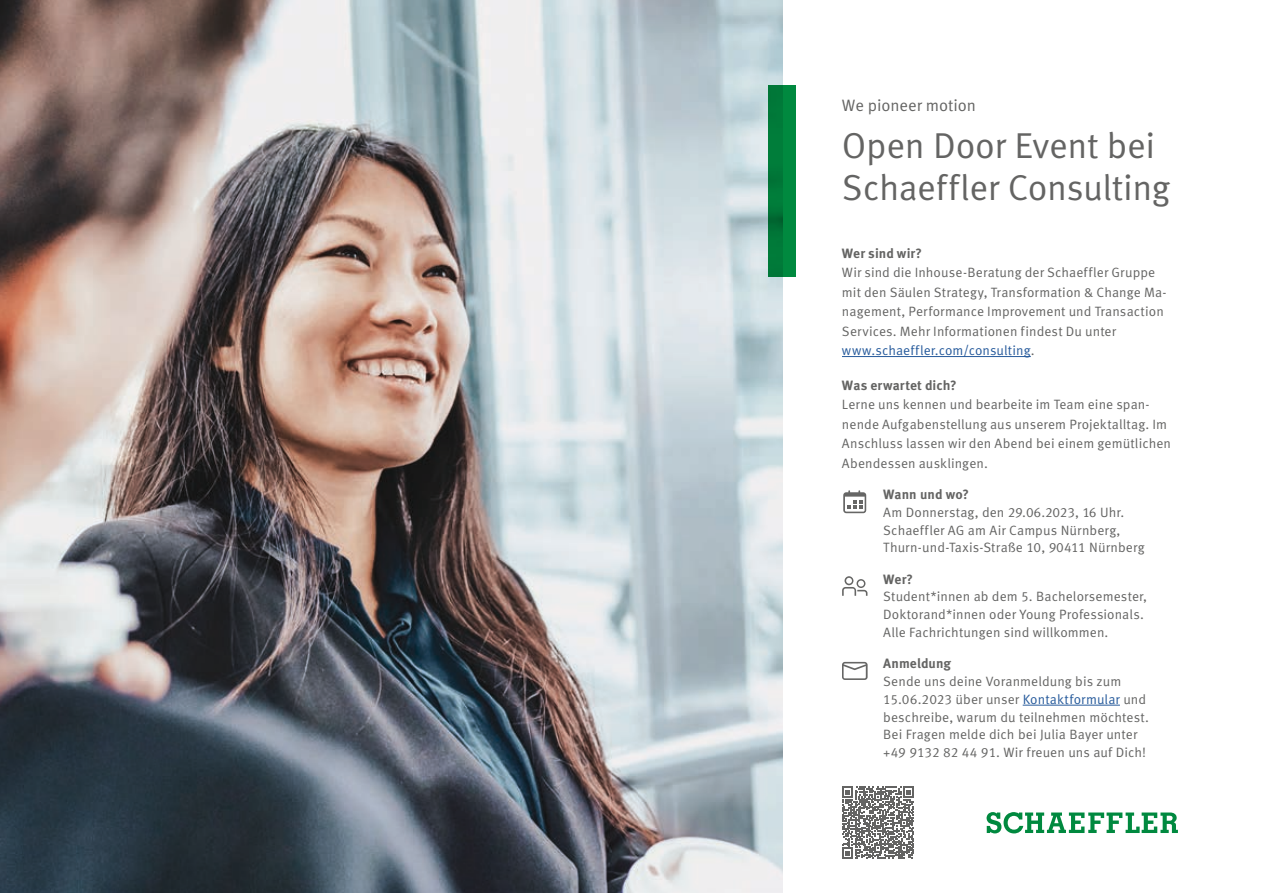
<style>
.page{position:relative;width:1263px;height:893px;background:#fff}
.page>*{position:absolute;margin:0;border:0;box-sizing:border-box;transform-origin:0 0}
.Headline__H1___24pt{font:36px/42px "Schaeffler Meta";letter-spacing:-.01em;color:#646463}
.Claim__11pt_14pt{font:16.5px "Schaeffler Meta";letter-spacing:-.005em;color:#646463}
.Copy_text__9pt_11_81{font:13.5px/17.7px "Schaeffler Meta";letter-spacing:.005em;color:#646463}
.Overline__9pt_13pt_b{font:13.5px/19.5px "Schaeffler Meta";letter-spacing:.005em;color:#646463}
.Internet_address__9p{font:13.5px/19.5px "Schaeffler Meta";letter-spacing:.005em;color:#646463}
.Overline__9pt_13pt_b-2{font:700 13.5px "Schaeffler Meta";letter-spacing:.005em;color:#646463}
.Overline__Copy_text{font:700 13.5px "Schaeffler Meta";letter-spacing:.005em;color:#646463}
.s1{color:#275b9c}
</style>
<div class="page">
<img style="left:0;top:0;width:782px;height:893px">
<hr style="left:842px;top:356px;width:189px;height:1px;background:#275b9c">
<hr style="left:1023px;top:705px;width:97px;height:1px;background:#275b9c">
<svg style="left:843px;top:490px;width:23px;height:23px"></svg>
<svg style="left:842px;top:576px;width:25px;height:20px"></svg>
<svg style="left:842px;top:662px;width:25px;height:18px"></svg>
<svg style="left:842px;top:787px;width:72px;height:72px"></svg>
<svg style="left:986px;top:812px;width:192px;height:21px"></svg>
<div style="left:769px;top:85px;width:27px;height:191px;background:#007d3a"></div>
<p class="Claim__11pt_14pt" style="left:842px;top:96px;width:136px">We pioneer motion</p>
<p class="Headline__H1___24pt" style="left:842px;top:125px;width:330px">Open Door Event bei<br>Schaeffler Consulting</p>
<p class="Overline__9pt_13pt_b-2" style="left:842px;top:244px;width:81px">Wer sind wir?</p>
<p class="Overline__9pt_13pt_b" style="left:842px;top:263px;width:326px">Wir sind die Inhouse-Beratung der Schaeffler Gruppe mit den Säulen Strategy, Transformation &amp; Change Ma&shy;nagement, Performance Improvement und Transaction Services. Mehr Informationen findest Du unter <span class="s1">www.schaeffler.com/consulting</span>.</p>
<p class="Overline__9pt_13pt_b-2" style="left:842px;top:376px;width:116px">Was erwartet dich?</p>
<p class="Internet_address__9p" style="left:842px;top:395px;width:331px">Lerne uns kennen und bearbeite im Team eine span&shy;nende Aufgabenstellung aus unserem Projektalltag. Im Anschluss lassen wir den Abend bei einem gemütlichen Abendessen ausklingen.</p>
<p class="Overline__Copy_text" style="left:883px;top:486px;width:87px">Wann und wo?</p>
<p class="Copy_text__9pt_11_81" style="left:883px;top:503px;width:243px">Am Donnerstag, den 29.06.2023, 16 Uhr.</p>
<p class="Copy_text__9pt_11_81" style="left:883px;top:521px;width:239px">Schaeffler AG am Air Campus Nürnberg,</p>
<p class="Copy_text__9pt_11_81" style="left:883px;top:539px;width:263px">Thurn-und-Taxis-Straße 10, 90411 Nürnberg</p>
<p class="Overline__Copy_text" style="left:883px;top:570px;width:31px">Wer?</p>
<p class="Copy_text__9pt_11_81" style="left:883px;top:588px;width:265px">Student*innen ab dem 5. Bachelorsemester,<br>Doktorand*innen oder Young Professionals.<br>Alle Fachrichtungen sind willkommen.</p>
<p class="Overline__Copy_text" style="left:883px;top:655px;width:69px">Anmeldung</p>
<p class="Copy_text__9pt_11_81" style="left:883px;top:673px;width:267px">Sende uns deine Voranmeldung bis zum 15.06.2023 über unser <span class="s1">Kontaktformular</span> und beschreibe, warum du teilnehmen möchtest.<br>Bei Fragen melde dich bei Julia Bayer unter +49 9132 82 44 91. Wir freuen uns auf Dich!</p>
</div>
